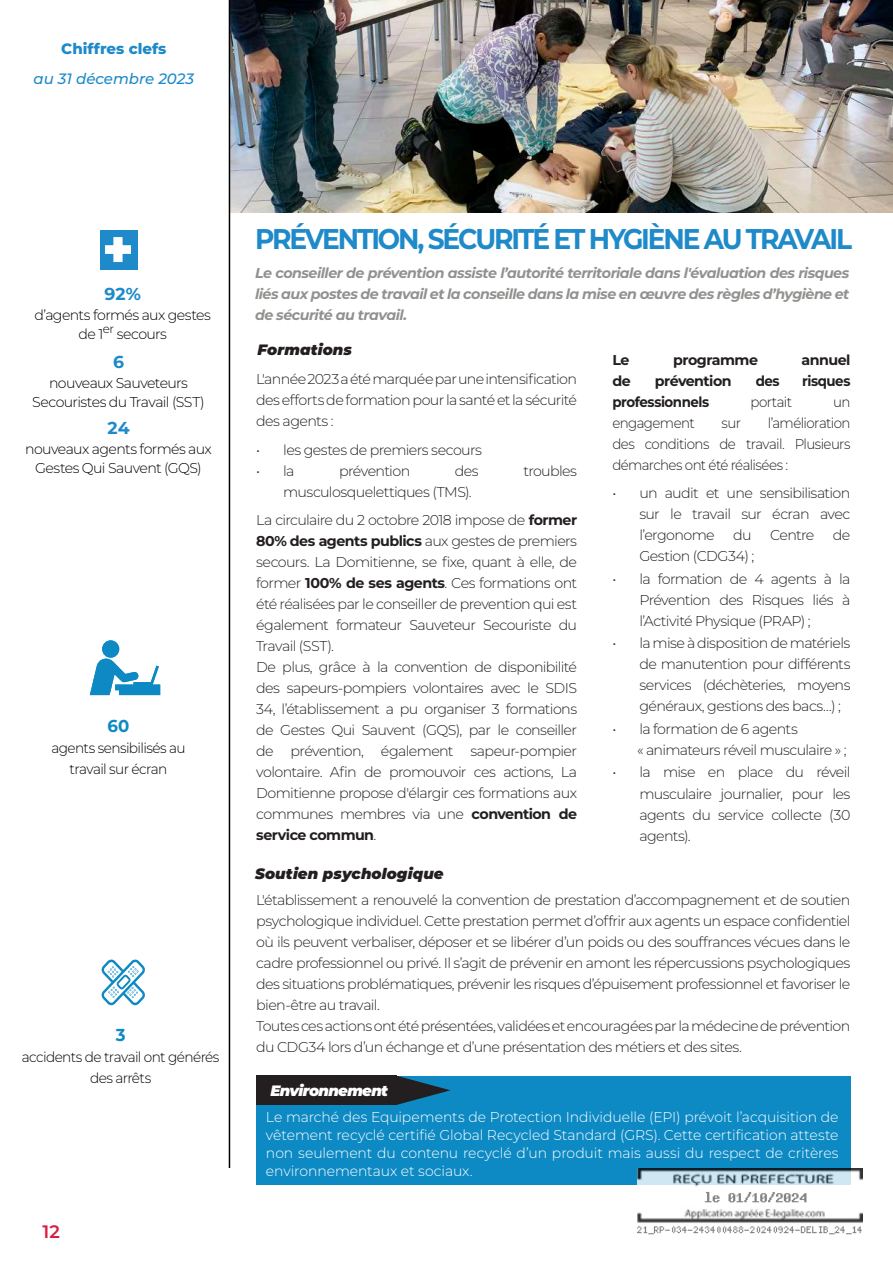
<style>
.page{position:relative;width:893px;height:1263px;background:#fff}
.page>*{position:absolute;margin:0;border:0;box-sizing:border-box;transform-origin:0 0}
.t1{font:900 51px "Montserrat";color:#fff}
.t2{font:700 28.5px "Montserrat";letter-spacing:-.08em;color:#1e8ac9;scale:.93 1}
.t3{font:600 18px "Montserrat";color:#d81d43}
.t4{font:700 17.25px "Montserrat";color:#1e8ac9}
.t5{font:700 17.25px "Montserrat";color:#0d8ac4;scale:.96 1}
.t6{font:italic 900 15px "Montserrat";letter-spacing:.005em;color:#231f20}
.t7{font:italic 500 15px "Montserrat";color:#1e8ac9}
.t8{font:italic 900 15px "Montserrat";letter-spacing:-.04em;color:#fff}
.t9{font:800 15px "Montserrat";color:#1e8ac9}
.t10{font:300 14.25px/21px "Montserrat";letter-spacing:-.04em;color:#231f20;text-align:justify}
.t11{font:300 14.25px/18px "Montserrat";letter-spacing:-.005em;color:#fff;text-align:justify}
.t12{font:italic 700 14.25px/21px "Montserrat";letter-spacing:-.035em;color:#91918f;text-align:justify}
.t13{font:300 14.25px/19.5px "Montserrat";letter-spacing:-.04em;color:#000;text-align:center}
.t14{font:300 14.25px/21px "Montserrat";letter-spacing:-.04em;color:#231f20;text-align:justify;scale:.94 1}
.t15{font:300 14.25px/21px "Montserrat";letter-spacing:-.04em;color:#000;text-align:center;scale:.96 1}
.t16{font:700 14.25px "Montserrat";letter-spacing:-.035em;color:#231f20}
.t17{font:700 14.25px "Montserrat";letter-spacing:-.035em;color:#231f20;scale:.94 1}
.s1{font-weight:700}
</style>
<div class="page">
<img style="left:230px;top:0;width:663px;height:213px">
<hr style="left:229px;top:0;width:1px;height:1168px;background:#000">
<div style="left:256px;top:1075px;width:594px;height:109px;background:#0d8ac4"></div>
<div style="left:256px;top:1075px;width:140px;height:30px;background:#231f20"></div>
<svg style="left:396px;top:1075px;width:55px;height:30px"></svg>
<div style="left:100px;top:230px;width:38px;height:40px;background:#1e8ac9"></div>
<svg style="left:90px;top:640px;width:70px;height:55px"></svg>
<div style="left:102px;top:640px;width:17px;height:18px;background:#0d8ac4;border-radius:50%"></div>
<svg style="left:102px;top:959px;width:43px;height:46px"></svg>
<img style="left:638px;top:1168px;width:225px;height:67px">
<p class="t9" style="left:61px;top:39px;width:107px">Chiffres clefs</p>
<p class="t7" style="left:34px;top:68px;width:162px">au 31 décembre 2023</p>
<h1 class="t1" style="left:102px;top:215px;width:33px">+</h1>
<p class="t4" style="left:105px;top:282px;width:38px">92%</p>
<p class="t13" style="left:35px;top:304px;width:178px">d’agents formés aux gestes de 1<sup>er</sup> secours</p>
<p class="t4" style="left:113px;top:351px;width:12px">6</p>
<p class="t13" style="left:32px;top:372px;width:174px">nouveaux Sauveteurs<br>Secouristes du Travail (SST)</p>
<p class="t4" style="left:107px;top:417px;width:24px">24</p>
<p class="t13" style="left:25px;top:438px;width:188px">nouveaux agents formés aux<br>Gestes Qui Sauvent (GQS)</p>
<p class="t5" style="left:107px;top:715px;width:24px">60</p>
<p class="t15" style="left:51px;top:737px;width:141px">agents sensibilisés au travail sur écran</p>
<p class="t5" style="left:116px;top:1023px;width:12px">3</p>
<p class="t15" style="left:22px;top:1046px;width:207px">accidents de travail ont générés des arrêts</p>
<p class="t3" style="left:43px;top:1219px;width:19px">12</p>
<h2 class="t2" style="left:255px;top:220px;width:643px">PRÉVENTION, SÉCURITÉ ET HYGIÈNE AU TRAVAIL</h2>
<p class="t12" style="left:255px;top:262px;width:596px">Le conseiller de prévention assiste l’autorité territoriale dans l'évaluation des risques liés aux postes de travail et la conseille dans la mise en œuvre des règles d’hygiène et de sécurité au travail.</p>
<p class="t6" style="left:257px;top:340px;width:96px">Formations</p>
<p class="t10" style="left:256px;top:368px;width:322px">L'année 2023 a été marquée par une intensification des efforts de formation pour la santé et la sécurité des agents :</p>
<p class="t10" style="left:256px;top:439px;width:227px">• les gestes de premiers secours</p>
<p class="t10" style="left:256px;top:460px;width:40px">• la</p>
<p class="t10" style="left:339px;top:460px;width:73px">prévention</p>
<p class="t10" style="left:455px;top:460px;width:25px">des</p>
<p class="t10" style="left:523px;top:460px;width:55px">troubles</p>
<p class="t10" style="left:256px;top:477px;width:322px;line-height:28.5px;text-indent:27px">musculosquelettiques (TMS).<br>La circulaire du 2 octobre 2018 impose de <span class="s1">former</span></p>
<p class="t10" style="left:256px;top:530px;width:322px;text-align:left"><span class="s1">80% des agents publics</span> aux gestes de premiers secours. La Domitienne, se fixe, quant à elle, de former <span class="s1">100% de ses agents</span>. Ces formations ont été réalisées par le conseiller de prevention qui est également formateur Sauveteur Secouriste du Travail (SST).<br>De plus, grâce à la convention de disponibilité des sapeurs-pompiers volontaires avec le SDIS 34, l’établissement a pu organiser 3 formations de Gestes Qui Sauvent (GQS), par le conseiller de prévention, également sapeur-pompier volontaire. Afin de promouvoir ces actions, La Domitienne propose d'élargir ces formations aux communes membres via une <span class="s1">convention de service commun</span>.</p>
<p class="t6" style="left:255px;top:864px;width:190px">Soutien psychologique</p>
<p class="t16" style="left:612px;top:350px;width:19px">Le</p>
<p class="t16" style="left:673px;top:350px;width:86px">programme</p>
<p class="t16" style="left:802px;top:350px;width:50px">annuel</p>
<p class="t16" style="left:612px;top:371px;width:20px">de</p>
<p class="t16" style="left:655px;top:371px;width:78px">prévention</p>
<p class="t17" style="left:756px;top:371px;width:27px">des</p>
<p class="t17" style="left:802px;top:371px;width:53px">risques</p>
<p class="t17" style="left:612px;top:392px;width:105px">professionnels</p>
<p class="t14" style="left:750px;top:391px;width:46px">portait</p>
<p class="t14" style="left:833px;top:391px;width:20px">un</p>
<p class="t14" style="left:612px;top:412px;width:89px">engagement</p>
<p class="t14" style="left:722px;top:412px;width:22px">sur</p>
<p class="t14" style="left:612px;top:412px;width:255px;text-indent:156px">l’amélioration des conditions de travail. Plusieurs démarches ont été réalisées :</p>
<p class="t10" style="left:639px;top:482px;width:213px;text-indent:-27px">• un audit et une sensibilisation sur le travail sur écran avec l’ergonome</p>
<p class="t10" style="left:733px;top:524px;width:20px">du</p>
<p class="t10" style="left:770px;top:524px;width:46px">Centre</p>
<p class="t10" style="left:833px;top:524px;width:19px">de</p>
<p class="t10" style="left:639px;top:545px;width:116px">Gestion (CDG34) ;</p>
<p class="t10" style="left:639px;top:568px;width:213px;text-indent:-27px">• la formation de 4 agents à la Prévention des Risques liés à l’Activité Physique (PRAP) ;</p>
<p class="t10" style="left:639px;top:632px;width:213px;text-indent:-27px">• la mise à disposition de matériels de manutention pour différents services (déchèteries, moyens généraux, gestions des bacs…) ;</p>
<p class="t10" style="left:637px;top:718px;width:211px;text-indent:-25px">• la formation de 6 agents<br>« animateurs réveil musculaire » ;</p>
<p class="t10" style="left:639px;top:761px;width:213px;text-indent:-27px">• la mise en place du réveil musculaire journalier, pour les agents du service collecte (30 agents).</p>
<p class="t10" style="left:256px;top:889px;width:596px;text-align:left">L'établissement a renouvelé la convention de prestation d’accompagnement et de soutien psychologique individuel. Cette prestation permet d’offrir aux agents un espace confidentiel où ils peuvent verbaliser, déposer et se libérer d’un poids ou des souffrances vécues dans le cadre professionnel ou privé. Il s’agit de prévenir en amont les répercussions psychologiques des situations problématiques, prévenir les risques d’épuisement professionnel et favoriser le bien-être au travail.<br>Toutes ces actions ont été présentées, validées et encouragées par la médecine de prévention du CDG34 lors d’un échange et d’une présentation des métiers et des sites.</p>
<p class="t8" style="left:270px;top:1080px;width:119px">Environnement</p>
<p class="t11" style="left:266px;top:1108px;width:574px">Le marché des Equipements de Protection Individuelle (EPI) prévoit l’acquisition de vêtement recyclé certifié Global Recycled Standard (GRS). Cette certification atteste non seulement du contenu recyclé d’un produit mais aussi du respect de critères environnementaux et sociaux.</p>
</div>
